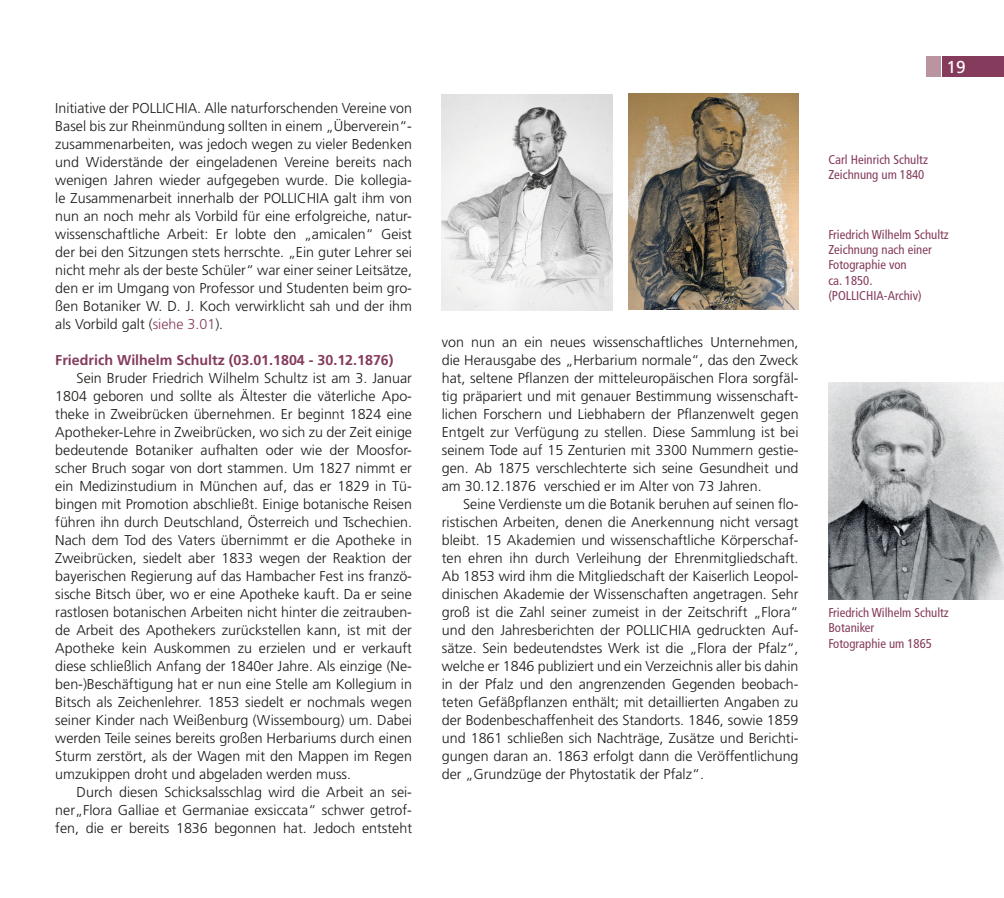
<style>
.page{position:relative;width:1004px;height:898px;background:#fff}
.page>*{position:absolute;margin:0;border:0;box-sizing:border-box;transform-origin:0 0}
.t1{font:17.25px "Frutiger";color:#fff}
.t2{font:300 14.25px/18px "Frutiger";color:#191917;text-align:justify}
.zwischen_über{font:700 14.25px "Frutiger";color:#853b5c}
.bildunter_epochen{font:condensed 12.75px/15.3px "Frutiger";color:#853b5c}
.s1{color:#853b5c}
</style>
<div class="page">
<img style="left:442px;top:95px;width:170px;height:216px">
<img style="left:628px;top:94px;width:170px;height:216px">
<img style="left:828px;top:383px;width:175px;height:216px">
<div style="left:926px;top:56px;width:14px;height:21px;background:#bb94a2"></div>
<div style="left:942px;top:56px;width:61px;height:21px;background:#853b5c"></div>
<p class="t2" style="left:55px;top:99px;width:358px">Initiative der POLLICHIA. Alle naturforschenden Vereine von Basel bis zur Rheinmündung sollten in einem „Überverein“- zusammenarbeiten, was jedoch wegen zu vieler Bedenken und Widerstände der eingeladenen Vereine bereits nach wenigen Jahren wieder aufgegeben wurde. Die kollegia&shy;le Zusammenarbeit innerhalb der POLLICHIA galt ihm von nun an noch mehr als Vorbild für eine erfolgreiche, natur&shy;wissenschaftliche Arbeit: Er lobte den „amicalen“ Geist der bei den Sitzungen stets herrschte. „Ein guter Lehrer sei nicht mehr als der beste Schüler“ war einer seiner Leitsätze, den er im Umgang von Professor und Studenten beim gro&shy;ßen Botaniker W. D. J. Koch verwirklicht sah und der ihm als Vorbild galt (<span class="s1">siehe 3.01</span>).</p>
<p class="zwischen_über" style="left:55px;top:351px;width:340px">Friedrich Wilhelm Schultz (03.01.1804 - 30.12.1876)</p>
<p class="t2" style="left:55px;top:369px;width:358px;text-indent:21px">Sein Bruder Friedrich Wilhelm Schultz ist am 3. Januar 1804 geboren und sollte als Ältester die väterliche Apo&shy;theke in Zweibrücken übernehmen. Er beginnt 1824 eine Apotheker-Lehre in Zweibrücken, wo sich zu der Zeit einige bedeutende Botaniker aufhalten oder wie der Moosfor&shy;scher Bruch sogar von dort stammen. Um 1827 nimmt er ein Medizinstudium in München auf, das er 1829 in Tü&shy;bingen mit Promotion abschließt. Einige botanische Reisen führen ihn durch Deutschland, Österreich und Tschechien.<br>Nach dem Tod des Vaters übernimmt er die Apotheke in Zweibrücken, siedelt aber 1833 wegen der Reaktion der bayerischen Regierung auf das Hambacher Fest ins franzö&shy;sische Bitsch über, wo er eine Apotheke kauft. Da er seine rastlosen botanischen Arbeiten nicht hinter die zeitrauben&shy;de Arbeit des Apothekers zurückstellen kann, ist mit der Apotheke kein Auskommen zu erzielen und er verkauft diese schließlich Anfang der 1840er Jahre. Als einzige (Ne&shy;ben-)Beschäftigung hat er nun eine Stelle am Kollegium in Bitsch als Zeichenlehrer. 1853 siedelt er nochmals wegen seiner Kinder nach Weißenburg (Wissembourg) um. Dabei werden Teile seines bereits großen Herbariums durch einen Sturm zerstört, als der Wagen mit den Mappen im Regen umzukippen droht und abgeladen werden muss.</p>
<p class="t2" style="left:55px;top:783px;width:358px;text-indent:21px">Durch diesen Schicksalsschlag wird die Arbeit an sei&shy;ner„Flora Galliae et Germaniae exsiccata“ schwer getrof&shy;fen, die er bereits 1836 begonnen hat. Jedoch entsteht</p>
<p class="t2" style="left:442px;top:333px;width:358px">von nun an ein neues wissenschaftliches Unternehmen, die Herausgabe des „Herbarium normale“, das den Zweck hat, seltene Pflanzen der mitteleuropäischen Flora sorgfäl&shy;tig präpariert und mit genauer Bestimmung wissenschaft&shy;lichen Forschern und Liebhabern der Pflanzenwelt gegen Entgelt zur Verfügung zu stellen. Diese Sammlung ist bei seinem Tode auf 15 Zenturien mit 3300 Nummern gestie&shy;gen. Ab 1875 verschlechterte sich seine Gesundheit und am 30.12.1876 verschied er im Alter von 73 Jahren.</p>
<p class="t2" style="left:442px;top:495px;width:358px;text-indent:21px">Seine Verdienste um die Botanik beruhen auf seinen flo&shy;ristischen Arbeiten, denen die Anerkennung nicht versagt bleibt. 15 Akademien und wissenschaftliche Körperschaf&shy;ten ehren ihn durch Verleihung der Ehrenmitgliedschaft.<br>Ab 1853 wird ihm die Mitgliedschaft der Kaiserlich Leopol&shy;dinischen Akademie der Wissenschaften angetragen. Sehr groß ist die Zahl seiner zumeist in der Zeitschrift „Flora“ und den Jahresberichten der POLLICHIA gedruckten Auf&shy;sätze. Sein bedeutendstes Werk ist die „Flora der Pfalz“, welche er 1846 publiziert und ein Verzeichnis aller bis dahin in der Pfalz und den angrenzenden Gegenden beobach&shy;teten Gefäßpflanzen enthält; mit detaillierten Angaben zu der Bodenbeschaffenheit des Standorts. 1846, sowie 1859 und 1861 schließen sich Nachträge, Zusätze und Berichti&shy;gungen daran an. 1863 erfolgt dann die Veröffentlichung der „Grundzüge der Phytostatik der Pfalz“.</p>
<p class="t1" style="left:946px;top:57px;width:21px">19</p>
<p class="bildunter_epochen" style="left:828px;top:152px;width:101px">Carl Heinrich Schultz<br>Zeichnung um 1840</p>
<p class="bildunter_epochen" style="left:828px;top:227px;width:122px">Friedrich Wilhelm Schultz<br>Zeichnung nach einer<br>Fotographie von<br>ca. 1850. (POLLICHIA-Archiv)</p>
<p class="bildunter_epochen" style="left:828px;top:605px;width:122px">Friedrich Wilhelm Schultz<br>Botaniker<br>Fotographie um 1865</p>
</div>
